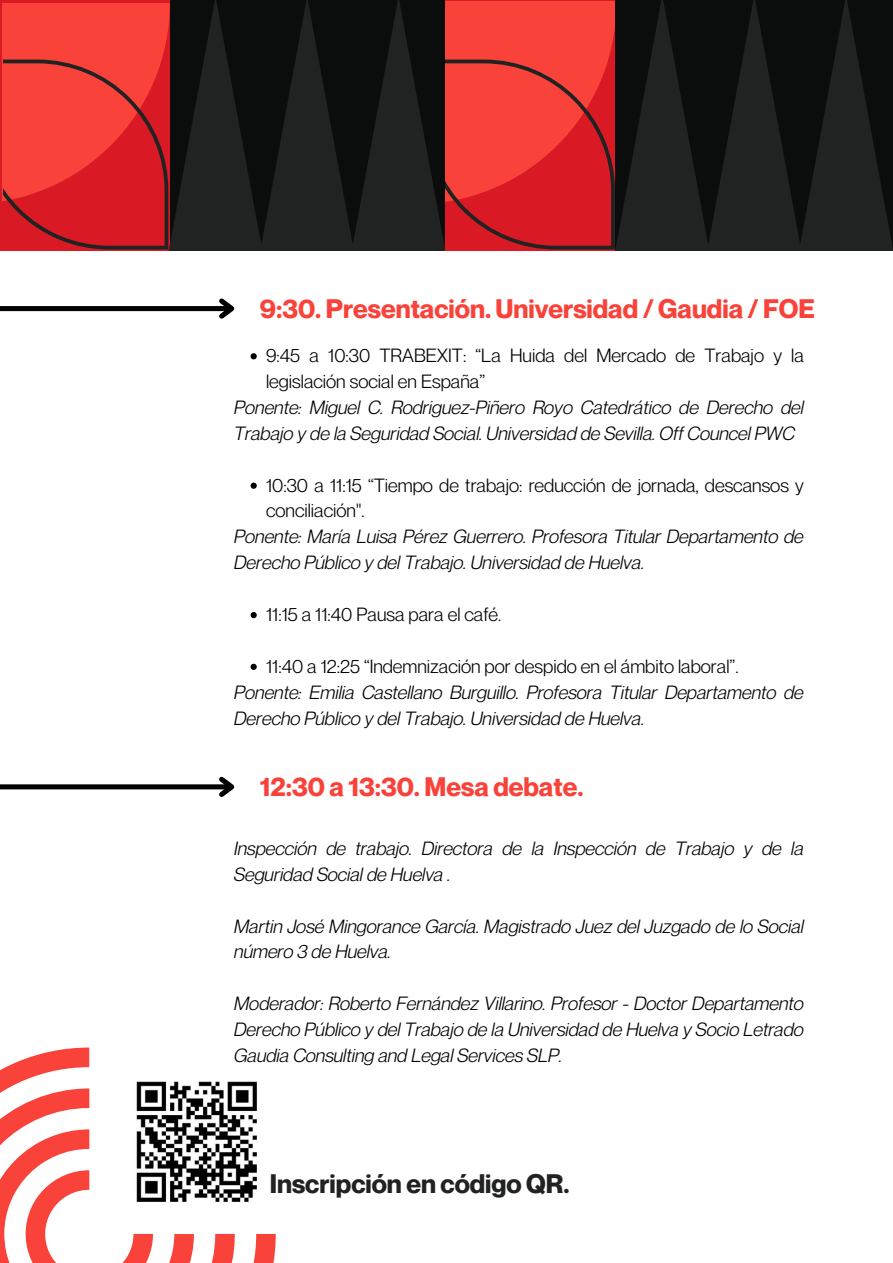
<style>
.page{position:relative;width:893px;height:1263px;background:#fff}
.page>*{position:absolute;margin:0;border:0;box-sizing:border-box;transform-origin:0 0}
.t1{font:700 26.25px "Neue Montreal";color:#f9423a}
.t2{font:700 26.25px "Neue Montreal";color:#212322}
.t3{font:italic 18.75px/25.9px "Neue Montreal";color:#000}
.t4{font:18.75px/25.9px "Neue Montreal";color:#000}
</style>
<div class="page">
<div style="left:0;top:306px;width:232px;height:5px;background:#000"></div>
<svg style="left:214px;top:298px;width:21px;height:21px"></svg>
<div style="left:445px;top:2px;width:170px;height:58px;background:#f9423a"></div>
<svg style="left:445px;top:60px;width:170px;height:190px;background:#de2d2e"></svg>
<div style="left:0;top:0;width:170px;height:251px;background:#d91a24"></div>
<svg style="left:169px;top:0;width:276px;height:251px;background:#151817"></svg>
<svg style="left:2px;top:3px;width:168px;height:247px"></svg>
<svg style="left:615px;top:0;width:278px;height:251px;background:#151817"></svg>
<div style="left:0;top:784px;width:232px;height:5px;background:#000"></div>
<svg style="left:214px;top:776px;width:21px;height:21px"></svg>
<svg style="left:0;top:1047px;width:276px;height:216px"></svg>
<img style="left:134px;top:1078px;width:126px;height:127px">
<svg style="left:250px;top:353px;width:7px;height:6px"></svg>
<svg style="left:250px;top:483px;width:7px;height:6px"></svg>
<svg style="left:250px;top:612px;width:7px;height:6px"></svg>
<svg style="left:250px;top:664px;width:7px;height:6px"></svg>
<p class="t1" style="left:260px;top:292px;width:556px">9:30. Presentación. Universidad / Gaudia / FOE</p>
<p class="t4" style="left:266px;top:342px;width:539px">9:45 a 10:30 TRABEXIT: “La Huida del Mercado de Trabajo y la legislación social en España”</p>
<p class="t3" style="left:234px;top:394px;width:571px">Ponente: Miguel C. Rodriguez-Piñero Royo Catedrático de Derecho del<br>Trabajo y de la Seguridad Social. Universidad de Sevilla. Off Councel PWC</p>
<p class="t4" style="left:266px;top:472px;width:539px">10:30 a 11:15 “Tiempo de trabajo: reducción de jornada, descansos y conciliación".</p>
<p class="t3" style="left:234px;top:523px;width:571px">Ponente: María Luisa Pérez Guerrero. Profesora Titular Departamento de<br>Derecho Público y del Trabajo. Universidad de Huelva.</p>
<p class="t4" style="left:266px;top:601px;width:237px">11:15 a 11:40 Pausa para el café.</p>
<p class="t4" style="left:266px;top:653px;width:474px">11:40 a 12:25 “Indemnización por despido en el ámbito laboral”.</p>
<p class="t3" style="left:234px;top:679px;width:571px">Ponente: Emilia Castellano Burguillo. Profesora Titular Departamento de<br>Derecho Público y del Trabajo. Universidad de Huelva.</p>
<p class="t1" style="left:260px;top:771px;width:325px">12:30 a 13:30. Mesa debate.</p>
<p class="t3" style="left:234px;top:835px;width:571px">Inspección de trabajo. Directora de la Inspección de Trabajo y de la<br>Seguridad Social de Huelva .</p>
<p class="t3" style="left:234px;top:913px;width:571px">Martin José Mingorance García. Magistrado Juez del Juzgado de lo Social número 3 de Huelva.</p>
<p class="t3" style="left:234px;top:990px;width:571px;text-align:justify">Moderador: Roberto Fernández Villarino. Profesor - Doctor Departamento Derecho Público y del Trabajo de la Universidad de Huelva y Socio Letrado Gaudia Consulting and Legal Services SLP.</p>
<p class="t2" style="left:270px;top:1168px;width:301px">Inscripción en código QR.</p>
</div>
